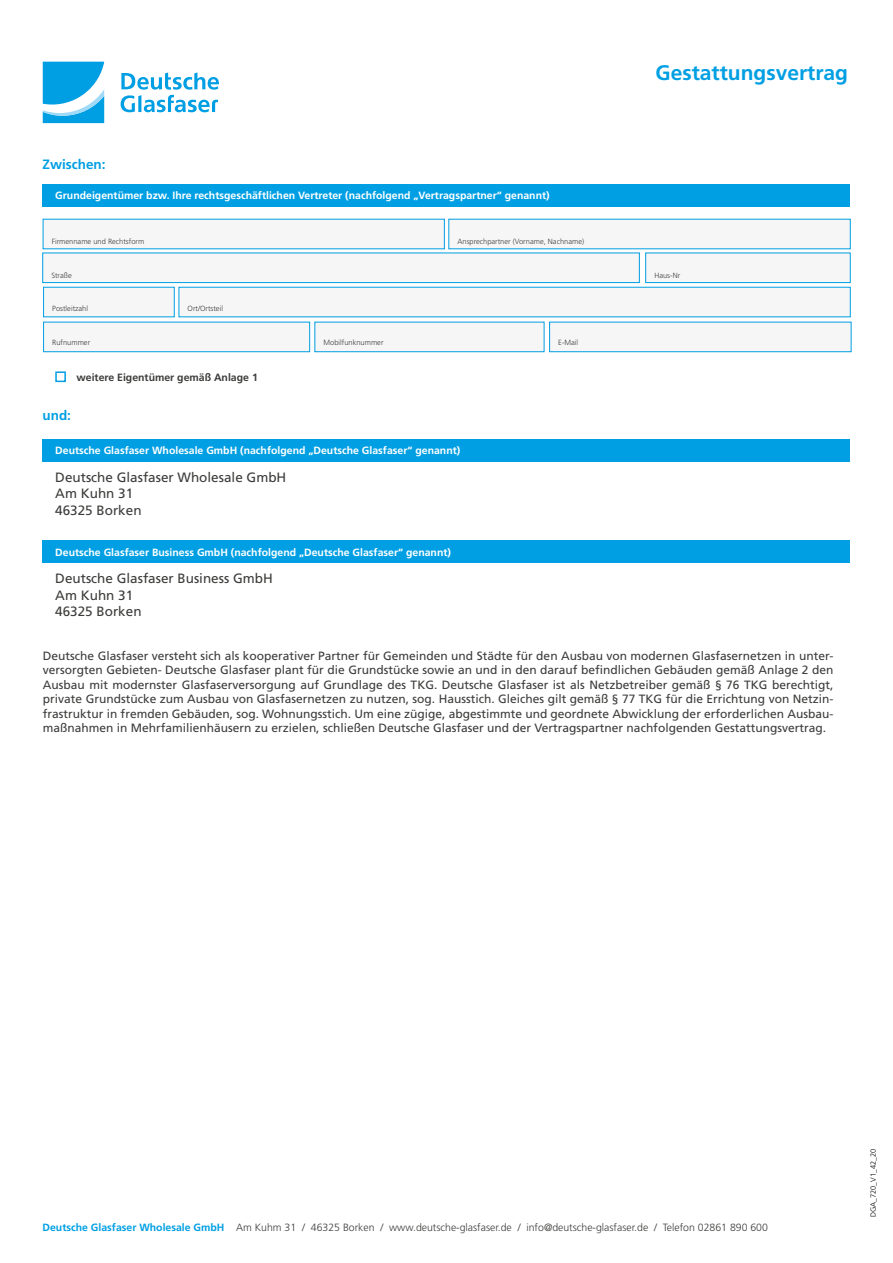
<style>
.page{position:relative;width:893px;height:1263px;background:#fff}
.page>*{position:absolute;margin:0;border:0;box-sizing:border-box;transform-origin:0 0}
.t1{font:700 21px "Frutiger LT Std";color:#009fe3}
.t2{font:13.5px/16.2px "Frutiger LT Std";color:#3c3c3b}
.t3{font:700 13.5px "Frutiger LT Std";color:#009fe3}
.t4{font:12px/14.4px "Frutiger LT Std";color:#3c3c3b;text-align:justify}
.t5{font:700 10.5px "Frutiger LT Std";color:#fff}
.t6{font:300 10.5px "Frutiger LT Std";color:#3c3c3b}
.t7{font:700 10.5px "Frutiger LT Std";color:#3c3c3b}
.t8{font:300 7.5px "Frutiger LT Std";color:#3c3c3b}
.t9{font:300 7.5px "Frutiger LT Std";color:#000}
.s1{font-weight:700;color:#009fe3}
</style>
<div class="page">
<div style="left:43px;top:439px;width:807px;height:23px;background:#009fe3"></div>
<svg style="left:121px;top:72px;width:98px;height:40px"></svg>
<svg style="left:43px;top:62px;width:61px;height:61px"></svg>
<div style="left:43px;top:219px;width:401px;height:30px;background:#f6f6f6"></div>
<div style="left:43px;top:253px;width:596px;height:30px;background:#f6f6f6"></div>
<div style="left:43px;top:253px;width:596px;height:30px;border:1px solid #009fe3"></div>
<div style="left:44px;top:287px;width:130px;height:30px;background:#f6f6f6"></div>
<div style="left:179px;top:287px;width:671px;height:30px;background:#f6f6f6"></div>
<div style="left:646px;top:253px;width:204px;height:30px;background:#f6f6f6"></div>
<div style="left:645px;top:253px;width:205px;height:30px;border:1px solid #009fe3"></div>
<div style="left:315px;top:322px;width:229px;height:30px;background:#f6f6f6"></div>
<div style="left:315px;top:322px;width:229px;height:30px;border:1px solid #009fe3"></div>
<div style="left:449px;top:219px;width:401px;height:30px;background:#f6f6f6"></div>
<div style="left:43px;top:184px;width:807px;height:22px;background:#009fe3"></div>
<div style="left:44px;top:322px;width:266px;height:30px;background:#f6f6f6"></div>
<div style="left:43px;top:322px;width:267px;height:30px;border:1px solid #009fe3"></div>
<div style="left:550px;top:322px;width:301px;height:30px;background:#f6f6f6"></div>
<div style="left:549px;top:322px;width:302px;height:30px;border:1px solid #009fe3"></div>
<div style="left:55px;top:371px;width:11px;height:11px;border:2px solid #009fe3"></div>
<div style="left:43px;top:540px;width:807px;height:23px;background:#009fe3"></div>
<p class="t3" style="left:43px;top:156px;width:65px">Zwischen:</p>
<p class="t5" style="left:55px;top:189px;width:496px">Grundeigentümer bzw. Ihre rechtsgeschäftlichen Vertreter (nachfolgend „Vertragspartner“ genannt)</p>
<p class="t8" style="left:52px;top:237px;width:94px">Firmenname und Rechtsform</p>
<p class="t8" style="left:51px;top:271px;width:22px">Straße</p>
<p class="t8" style="left:52px;top:304px;width:37px">Postleitzahl</p>
<p class="t8" style="left:188px;top:304px;width:37px">Ort/Ortsteil</p>
<p class="t8" style="left:457px;top:237px;width:128px">Ansprechpartner (Vorname, Nachname)</p>
<p class="t8" style="left:52px;top:338px;width:39px">Rufnummer</p>
<p class="t8" style="left:558px;top:338px;width:21px">E-Mail</p>
<p class="t7" style="left:77px;top:371px;width:183px">weitere Eigentümer gemäß Anlage 1</p>
<p class="t3" style="left:43px;top:407px;width:30px">und:</p>
<p class="t8" style="left:324px;top:338px;width:62px">Mobilfunknummer</p>
<p class="t5" style="left:55px;top:445px;width:407px">Deutsche Glasfaser Wholesale GmbH (nachfolgend „Deutsche Glasfaser“ genannt)</p>
<h1 class="t1" style="left:655px;top:60px;width:194px">Gestattungsvertrag</h1>
<p class="t8" style="left:654px;top:271px;width:27px">Haus-Nr</p>
<p class="t2" style="left:55px;top:469px;width:233px">Deutsche Glasfaser Wholesale GmbH<br>Am Kuhn 31<br>46325 Borken</p>
<p class="t5" style="left:55px;top:546px;width:397px">Deutsche Glasfaser Business GmbH (nachfolgend „Deutsche Glasfaser“ genannt)</p>
<p class="t2" style="left:55px;top:571px;width:219px">Deutsche Glasfaser Business GmbH<br>Am Kuhn 31<br>46325 Borken</p>
<p class="t4" style="left:43px;top:649px;width:792px">Deutsche Glasfaser versteht sich als kooperativer Partner für Gemeinden und Städte für den Ausbau von modernen Glasfasernetzen in unter&shy;versorgten Gebieten- Deutsche Glasfaser plant für die Grundstücke sowie an und in den darauf befindlichen Gebäuden gemäß Anlage 2 den Ausbau mit modernster Glasfaserversorgung auf Grundlage des TKG. Deutsche Glasfaser ist als Netzbetreiber gemäß § 76 TKG berechtigt, private Grundstücke zum Ausbau von Glasfasernetzen zu nutzen, sog. Hausstich. Gleiches gilt gemäß § 77 TKG für die Errichtung von Netzin&shy;frastruktur in fremden Gebäuden, sog. Wohnungsstich. Um eine zügige, abgestimmte und geordnete Abwicklung der erforderlichen Ausbau&shy;maßnahmen in Mehrfamilienhäusern zu erzielen, schließen Deutsche Glasfaser und der Vertragspartner nachfolgenden Gestattungsvertrag.</p>
<p class="t6" style="left:43px;top:1221px;width:727px"><span class="s1">Deutsche Glasfaser Wholesale GmbH</span> Am Kuhm 31 / 46325 Borken / www.deutsche-glasfaser.de / info@deutsche-glasfaser.de / Telefon 02861 890 600</p>
<p class="t9" style="left:869px;top:1217px;width:70px;rotate:-90deg">DGA_720_V1_42_20</p>
</div>
